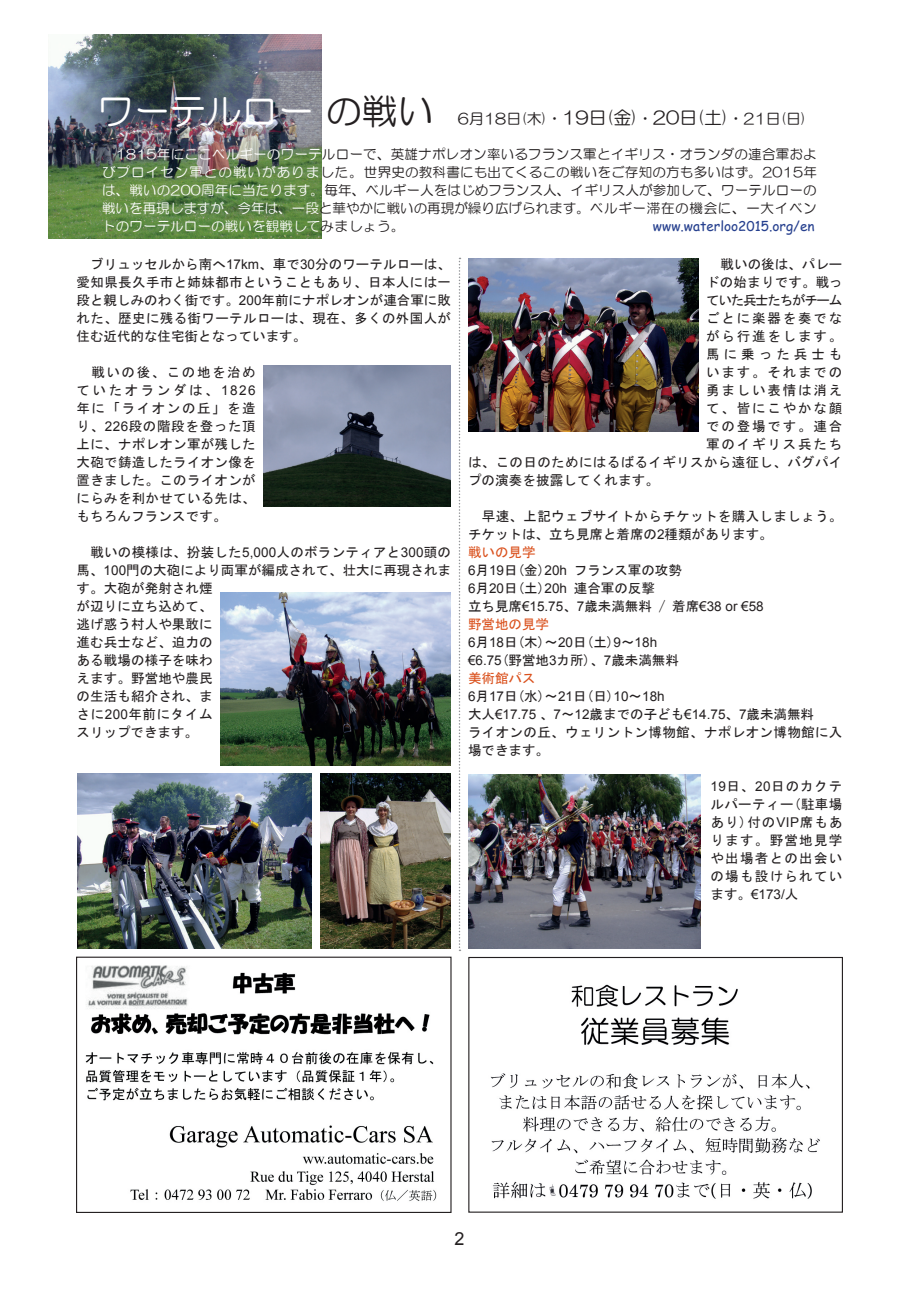
<style>
.page{position:relative;width:919px;height:1289px;background:#fff}
.page>*{position:absolute;margin:0;border:0;box-sizing:border-box;transform-origin:0 0}
.t1{font:36px "HG Maru Gothic MPRO";color:#fff}
.t2{font:18px "Arial";color:#231f20}
.t3{font:15px "HG Maru Gothic MPRO";color:#231f20}
.t4{font:13.5px/18px "MS Gothic";letter-spacing:.02em;color:#231f20;text-align:justify}
.t5{font:13.5px/18px "HG Maru Gothic MPRO";letter-spacing:.01em;color:#231f20;text-align:justify}
.t6{font:13.5px "MS Gothic";color:#231f20}
.t7{font:13.5px "MS Gothic";letter-spacing:.135em;color:#231f20}
.t8{font:13.5px "Arial";color:#231f20}
.t9{font:13.5px "Comic Sans MS";color:#253f8e}
.t10{font:13.5px "MS Gothic";color:#da511d}
.t11{font:13.5px "MS Gothic";letter-spacing:-.09em;color:#231f20}
.t12{font:13.5px "MS Gothic";letter-spacing:.295em;color:#231f20}
.s1{color:#231f20}
.s2{font-size:18px}
.s3{color:#fff}
.s4{font-family:"HG Maru Gothic MPRO";color:#231f20}
.s5{font-family:"Arial"}
.s6{font-family:"MS Gothic"}
</style>
<div class="page">
<img style="left:49px;top:34px;width:272px;height:204px">
<svg style="left:458px;top:258px;width:2px;height:693px"></svg>
<img style="left:263px;top:366px;width:188px;height:140px">
<img style="left:220px;top:593px;width:231px;height:172px">
<img style="left:77px;top:773px;width:234px;height:175px">
<img style="left:320px;top:773px;width:131px;height:175px">
<img style="left:468px;top:774px;width:232px;height:174px">
<img style="left:468px;top:258px;width:230px;height:173px">
<img style="left:85px;top:965px;width:352px;height:236px">
<div style="left:76px;top:956px;width:375px;height:256px;border:1px solid #231f20"></div>
<img style="left:470px;top:958px;width:370px;height:241px">
<p class="t1" style="left:98px;top:93px;width:337px">ワーテルロー <span class="s1">の戦い</span></p>
<p class="t3" style="left:458px;top:111px;width:350px">6月18日(木)・<span class="s2">19日(金)</span>・<span class="s2">20日(土)</span>・21日(日)</p>
<p class="t5" style="left:102px;top:145px;width:716px;text-indent:14px"><span class="s3">1815年にここベルギーのワーテ</span>ルローで、英雄ナポレオン率いるフランス軍とイギリス・オランダの連合軍およ<span class="s3">びプロイセン軍との戦いがありま</span>した。世界史の教科書にも出てくるこの戦いをご存知の方も多いはず。2015年<span class="s3">は、戦いの200周年に当たります。</span>毎年、ベルギー人をはじめフランス人、イギリス人が参加して、ワーテルローの<span class="s3">戦いを再現しますが、今年は、一段</span>と華やかに戦いの再現が繰り広げられます。ベルギー滞在の機会に、一大イベン<span class="s3">トのワーテルローの戦いを観戦して</span>みましょう。</p>
<p class="t9" style="left:617px;top:216px;width:199px"><span class="s4">　　</span> www.waterloo2015.org/en</p>
<p class="t4" style="left:77px;top:255px;width:376px;text-indent:14px">ブリュッセルから南へ<span class="s5">17km</span>、車で<span class="s5">30</span>分のワーテルローは、愛知県長久手市と姉妹都市ということもあり、日本人には一段と親しみのわく街です。<span class="s5">200</span>年前にナポレオンが連合軍に敗れた、歴史に残る街ワーテルローは、現在、多くの外国人が住む近代的な住宅街となっています。</p>
<p class="t4" style="left:77px;top:363px;width:181px">　戦いの後、この地を治めていたオランダは、<span class="s5">1826</span>年に「ライオンの丘」を造り、<span class="s5">226</span>段の階段を登った頂上に、ナポレオン軍が残した大砲で鋳造したライオン像を置きました。このライオンがにらみを利かせている先は、もちろんフランスです。</p>
<p class="t4" style="left:77px;top:543px;width:376px;text-align:left">　戦いの模様は、扮装した<span class="s5">5,000</span>人のボランティアと<span class="s5">300</span>頭の馬、<span class="s5">100</span>門の大砲により両軍が編成されて、壮大に再現されます。大砲が発射され煙<br>が辺りに立ち込めて、<br>逃げ惑う村人や果敢に<br>進む兵士など、迫力の<br>ある戦場の様子を味わ<br>えます。野営地や農民<br>の生活も紹介され、ま<br>さに<span class="s5">200</span>年前にタイム<br>スリップできます。</p>
<p class="t6" style="left:706px;top:257px;width:138px">　戦いの後は、パレー</p>
<p class="t4" style="left:706px;top:273px;width:138px">ドの始まりです。戦っ</p>
<p class="t11" style="left:706px;top:293px;width:138px">ていた兵士たちがチーム</p>
<p class="t7" style="left:706px;top:311px;width:138px">ごとに楽器を奏でな</p>
<p class="t7" style="left:706px;top:329px;width:138px">がら行進をします。</p>
<p class="t12" style="left:706px;top:347px;width:138px">馬に乗った兵士も</p>
<p class="t7" style="left:706px;top:365px;width:138px">います。それまでの</p>
<p class="t7" style="left:706px;top:383px;width:138px">勇ましい表情は消え</p>
<p class="t7" style="left:706px;top:401px;width:138px">て、皆にこやかな顔</p>
<p class="t7" style="left:706px;top:419px;width:138px">での登場です。連合</p>
<p class="t7" style="left:706px;top:437px;width:138px">軍のイギリス兵たち</p>
<p class="t4" style="left:468px;top:453px;width:376px">は、この日のためにはるばるイギリスから遠征し、バグパイ</p>
<p class="t4" style="left:468px;top:471px;width:192px">プの演奏を披露してくれます。</p>
<p class="t4" style="left:468px;top:507px;width:376px">　早速、上記ウェブサイトからチケットを購入しましょう。チケットは、立ち見席と着席の<span class="s5">2</span>種類があります。</p>
<p class="t10" style="left:468px;top:545px;width:69px">戦いの見学</p>
<p class="t6" style="left:468px;top:563px;width:215px"><span class="s5">6</span>月<span class="s5">19</span>日(金)<span class="s5">20h</span> フランス軍の攻勢</p>
<p class="t4" style="left:468px;top:579px;width:188px"><span class="s5">6</span>月<span class="s5">20</span>日(土)<span class="s5">20h</span> 連合軍の反撃</p>
<p class="t8" style="left:468px;top:597px;width:297px"><span class="s6">立ち見席</span>€15.75<span class="s6">、</span>7<span class="s6">歳未満無料 / 着席</span>€38 or €58</p>
<p class="t10" style="left:468px;top:617px;width:82px">野営地の見学</p>
<p class="t4" style="left:468px;top:633px;width:191px"><span class="s5">6</span>月<span class="s5">18</span>日(木)～<span class="s5">20</span>日(土)<span class="s5">9</span>～<span class="s5">18h</span></p>
<p class="t6" style="left:468px;top:653px;width:212px"><span class="s5">€6.75</span>(野営地<span class="s5">3</span>カ所)、<span class="s5">7</span>歳未満無料</p>
<p class="t10" style="left:468px;top:671px;width:69px">美術館パス</p>
<p class="t4" style="left:468px;top:687px;width:198px"><span class="s5">6</span>月<span class="s5">17</span>日(水)～<span class="s5">21</span>日(日)<span class="s5">10</span>～<span class="s5">18h</span></p>
<p class="t6" style="left:468px;top:707px;width:347px">大人<span class="s5">€17.75</span> 、<span class="s5">7</span>～<span class="s5">12</span>歳までの子ども<span class="s5">€14.75</span>、<span class="s5">7</span>歳未満無料</p>
<p class="t4" style="left:468px;top:723px;width:376px">ライオンの丘、ウェリントン博物館、ナポレオン博物館に入場できます。</p>
<p class="t4" style="left:710px;top:777px;width:133px"><span class="s5">19</span>日、<span class="s5">20</span>日のカクテルパーティー(駐車場あり)付の<span class="s5">VIP</span>席もあります。野営地見学や出場者との出会いの場も設けられています。<span class="s5">€173/</span>人</p>
<p class="t2" style="left:454px;top:1226px;width:12px">2</p>
</div>
